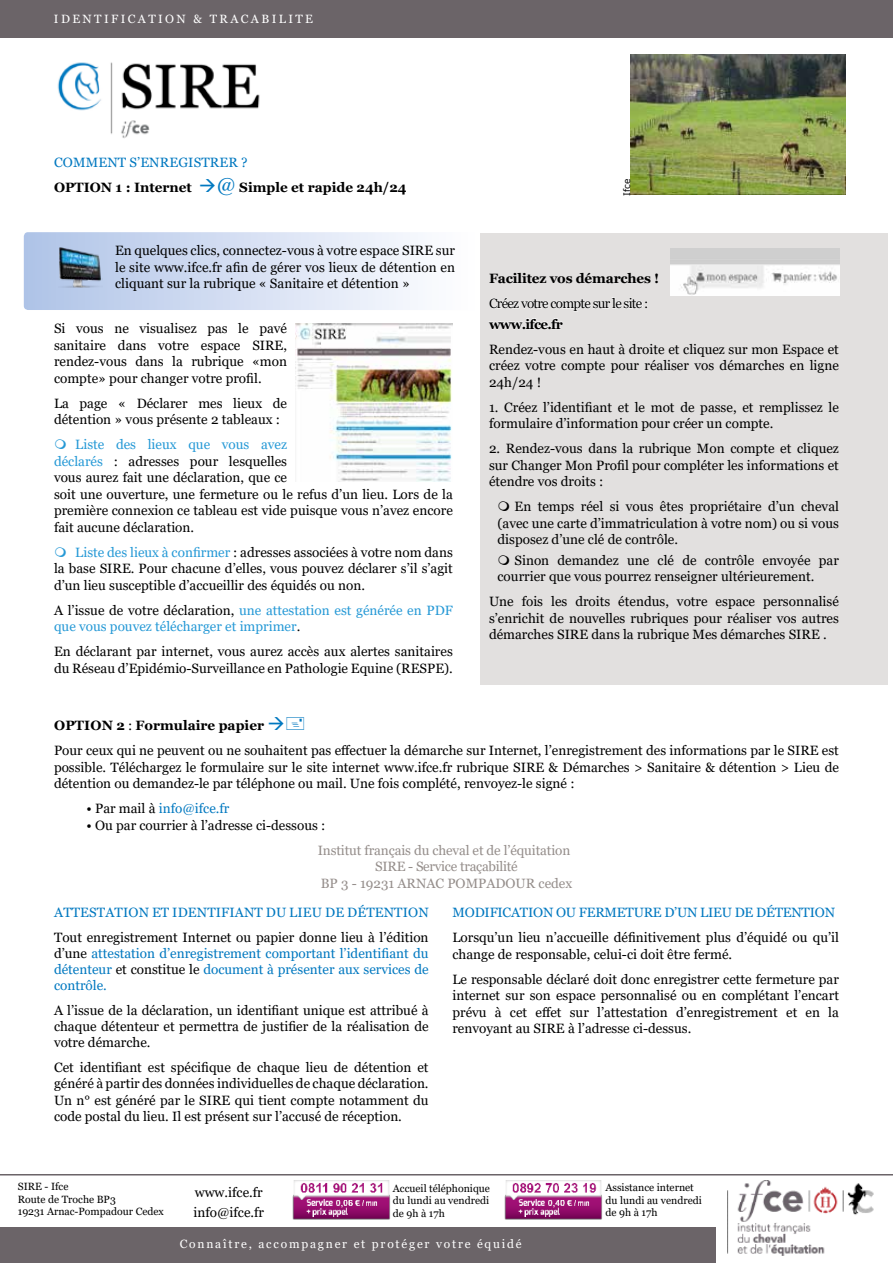
<style>
.page{position:relative;width:893px;height:1263px;background:#fff}
.page>*{position:absolute;margin:0;border:0;box-sizing:border-box;transform-origin:0 0}
.t1{font:13.5px/16.5px "Georgia";color:#000;text-align:justify}
.t2{font:13.5px/16.2px "Georgia";color:#0078c0;text-align:justify}
.t3{font:13.5px/16.5px "Georgia";color:#2699d6}
.t4{font:13.5px/16.5px "Georgia";letter-spacing:-.01em;color:#958e8b;text-align:center}
.t5{font:700 13.5px/25.2px "Georgia";color:#000}
.t6{font:13.5px "Georgia";letter-spacing:-.055em;color:#000}
.t7{font:700 13.5px "Georgia";letter-spacing:-.055em;color:#000}
.t8{font:12px "Georgia";letter-spacing:.15em;color:#fff}
.t9{font:12px "Georgia";letter-spacing:.2em;color:#fff}
.t10{font:10.5px/12.6px "Georgia";color:#000}
.t11{font:9px "Verdana";color:#000}
.s1{font-weight:400;color:#0078c0}
.s2{color:#0078c0}
.s3{font-weight:400;font-size:21px;color:#0078c0}
.s4{color:#2699d6}
.s5{color:#000}
.s6{font-weight:700}
</style>
<div class="page">
<img style="left:57px;top:62px;width:203px;height:77px">
<div style="left:0;top:0;width:893px;height:38px;background:#6b6468"></div>
<div style="left:0;top:1227px;width:715px;height:36px;background:#6b6468"></div>
<img style="left:728px;top:1181px;width:146px;height:75px">
<hr style="left:0;top:1174px;width:893px;height:1px;background:#6b6468">
<img style="left:292px;top:1180px;width:98px;height:39px">
<img style="left:505px;top:1181px;width:97px;height:39px">
<img style="left:296px;top:323px;width:157px;height:159px">
<img style="left:631px;top:54px;width:214px;height:141px">
<div style="left:480px;top:233px;width:408px;height:452px;background:#e2e0df"></div>
<svg style="left:489px;top:297px;width:158px;height:14px"></svg>
<svg style="left:489px;top:318px;width:74px;height:11px"></svg>
<img style="left:671px;top:248px;width:168px;height:48px">
<svg style="left:24px;top:232px;width:394px;height:78px;background:#d3def2"></svg>
<img style="left:59px;top:247px;width:43px;height:40px">
<p class="t9" style="left:54px;top:11px;width:261px">IDENTIFICATION &amp; TRACABILITE</p>
<p class="t5" style="left:54px;top:150px;width:354px"><span class="s1">COMMENT S’ENREGISTRER ?<br></span>OPTION 1 : Internet <span class="s2">→</span><span class="s3">@</span> Simple et rapide 24h/24</p>
<p class="t1" style="left:115px;top:243px;width:341px">En quelques clics, connectez-vous à votre espace SIRE sur le site www.ifce.fr afin de gérer vos lieux de détention en cliquant sur la rubrique « Sanitaire et détention »</p>
<p class="t1" style="left:54px;top:321px;width:235px">Si vous ne visualisez pas le pavé sanitaire dans votre espace SIRE, rendez-vous dans la rubrique «mon compte» pour changer votre profil.</p>
<p class="t1" style="left:54px;top:395px;width:235px">La page « Déclarer mes lieux de détention » vous présente 2 tableaux :</p>
<p class="t1" style="left:54px;top:437px;width:400px;text-align:left;text-indent:21px"><span class="s4">Liste des lieux que vous avez<br>déclarés</span> : adresses pour lesquelles<br>vous aurez fait une déclaration, que ce<br>soit une ouverture, une fermeture ou le refus d’un lieu. Lors de la première connexion ce tableau est vide puisque vous n’avez encore fait aucune déclaration.</p>
<p class="t1" style="left:54px;top:544px;width:400px;text-indent:21px"><span class="s4">Liste des lieux à confirmer</span> : adresses associées à votre nom dans la base SIRE. Pour chacune d’elles, vous pouvez déclarer s’il s’agit d’un lieu susceptible d’accueillir des équidés ou non.</p>
<p class="t3" style="left:54px;top:602px;width:400px"><span class="s5">A l’issue de votre déclaration,</span> une attestation est générée en PDF que vous pouvez télécharger et imprimer<span class="s5">.</span></p>
<p class="t1" style="left:54px;top:644px;width:400px">En déclarant par internet, vous aurez accès aux alertes sanitaires du Réseau d’Epidémio-Surveillance en Pathologie Equine (RESPE).</p>
<p class="t11" style="left:621px;top:196px;width:19px;rotate:-90deg">Ifce</p>
<p class="t5" style="left:489px;top:266px;width:172px">Facilitez vos démarches !</p>
<p class="t6" style="left:489px;top:295px;width:161px">Créez votre compte sur le site :</p>
<p class="t7" style="left:489px;top:315px;width:75px">www.ifce.fr</p>
<p class="t1" style="left:489px;top:341px;width:351px">Rendez-vous en haut à droite et cliquez sur mon Espace et créez votre compte pour réaliser vos démarches en ligne 24h/24 !</p>
<p class="t1" style="left:489px;top:399px;width:351px">1. Créez l’identifiant et le mot de passe, et remplissez le formulaire d’information pour créer un compte.</p>
<p class="t1" style="left:489px;top:441px;width:351px">2. Rendez-vous dans la rubrique Mon compte et cliquez sur Changer Mon Profil pour compléter les informations et étendre vos droits :</p>
<p class="t1" style="left:497px;top:499px;width:343px;text-indent:17px">En temps réel si vous êtes propriétaire d’un cheval (avec une carte d’immatriculation à votre nom) ou si vous disposez d’une clé de contrôle.</p>
<p class="t1" style="left:497px;top:552px;width:343px;text-indent:17px">Sinon demandez une clé de contrôle envoyée par courrier que vous pourrez renseigner ultérieurement.</p>
<p class="t1" style="left:489px;top:594px;width:351px">Une fois les droits étendus, votre espace personnalisé s’enrichit de nouvelles rubriques pour réaliser vos autres démarches SIRE dans la rubrique Mes démarches SIRE .</p>
<p class="t1" style="left:54px;top:713px;width:786px;line-height:25px"><span class="s6">OPTION 2</span> : <span class="s6">Formulaire papier</span> <span class="s2">→<br></span>Pour ceux qui ne peuvent ou ne souhaitent pas effectuer la démarche sur Internet, l’enregistrement des informations par le SIRE est</p>
<p class="t1" style="left:54px;top:759px;width:786px">possible. Téléchargez le formulaire sur le site internet www.ifce.fr rubrique SIRE &amp; Démarches &gt; Sanitaire &amp; détention &gt; Lieu de détention ou demandez-le par téléphone ou mail. Une fois complété, renvoyez-le signé :</p>
<p class="t2" style="left:87px;top:801px;width:144px"><span class="s5">• Par mail à</span> info@ifce.fr</p>
<p class="t1" style="left:87px;top:817px;width:240px">• Ou par courrier à l’adresse ci-dessous :</p>
<p class="t4" style="left:318px;top:842px;width:256px">Institut français du cheval et de l’équitation<br>SIRE - Service traçabilité<br>BP 3 - 19231 ARNAC POMPADOUR cedex</p>
<p class="t2" style="left:54px;top:904px;width:376px">ATTESTATION ET IDENTIFIANT DU LIEU DE DÉTENTION</p>
<p class="t2" style="left:54px;top:929px;width:376px"><span class="s5">Tout enregistrement Internet ou papier donne lieu à l’édition d’une</span> attestation d’enregistrement comportant l’identifiant du détenteur <span class="s5">et constitue le</span> document à présenter aux services de contrôle.</p>
<p class="t1" style="left:54px;top:1002px;width:376px">A l’issue de la déclaration, un identifiant unique est attribué à chaque détenteur et permettra de justifier de la réalisation de votre démarche.</p>
<p class="t1" style="left:54px;top:1060px;width:376px">Cet identifiant est spécifique de chaque lieu de détention et généré à partir des données individuelles de chaque déclaration.<br>Un n° est généré par le SIRE qui tient compte notamment du code postal du lieu. Il est présent sur l’accusé de réception.</p>
<p class="t2" style="left:453px;top:904px;width:384px">MODIFICATION OU FERMETURE D’UN LIEU DE DÉTENTION</p>
<p class="t1" style="left:452px;top:929px;width:388px">Lorsqu’un lieu n’accueille définitivement plus d’équidé ou qu’il change de responsable, celui-ci doit être fermé.</p>
<p class="t1" style="left:452px;top:971px;width:388px">Le responsable déclaré doit donc enregistrer cette fermeture par internet sur son espace personnalisé ou en complétant l’encart prévu à cet effet sur l’attestation d’enregistrement et en la renvoyant au SIRE à l’adresse ci-dessus.</p>
<p class="t10" style="left:18px;top:1180px;width:148px">SIRE - Ifce<br>Route de Troche BP3<br>19231 Arnac-Pompadour Cedex</p>
<p class="t1" style="left:193px;top:1182px;width:72px;line-height:20.4px">www.ifce.fr info@ifce.fr</p>
<p class="t10" style="left:393px;top:1182px;width:99px;text-align:justify">Accueil téléphonique du lundi au vendredi de 9h à 17h</p>
<p class="t10" style="left:605px;top:1181px;width:98px">Assistance internet du lundi au vendredi de 9h à 17h</p>
<p class="t8" style="left:180px;top:1237px;width:343px">Connaître, accompagner et protéger votre équidé</p>
</div>
